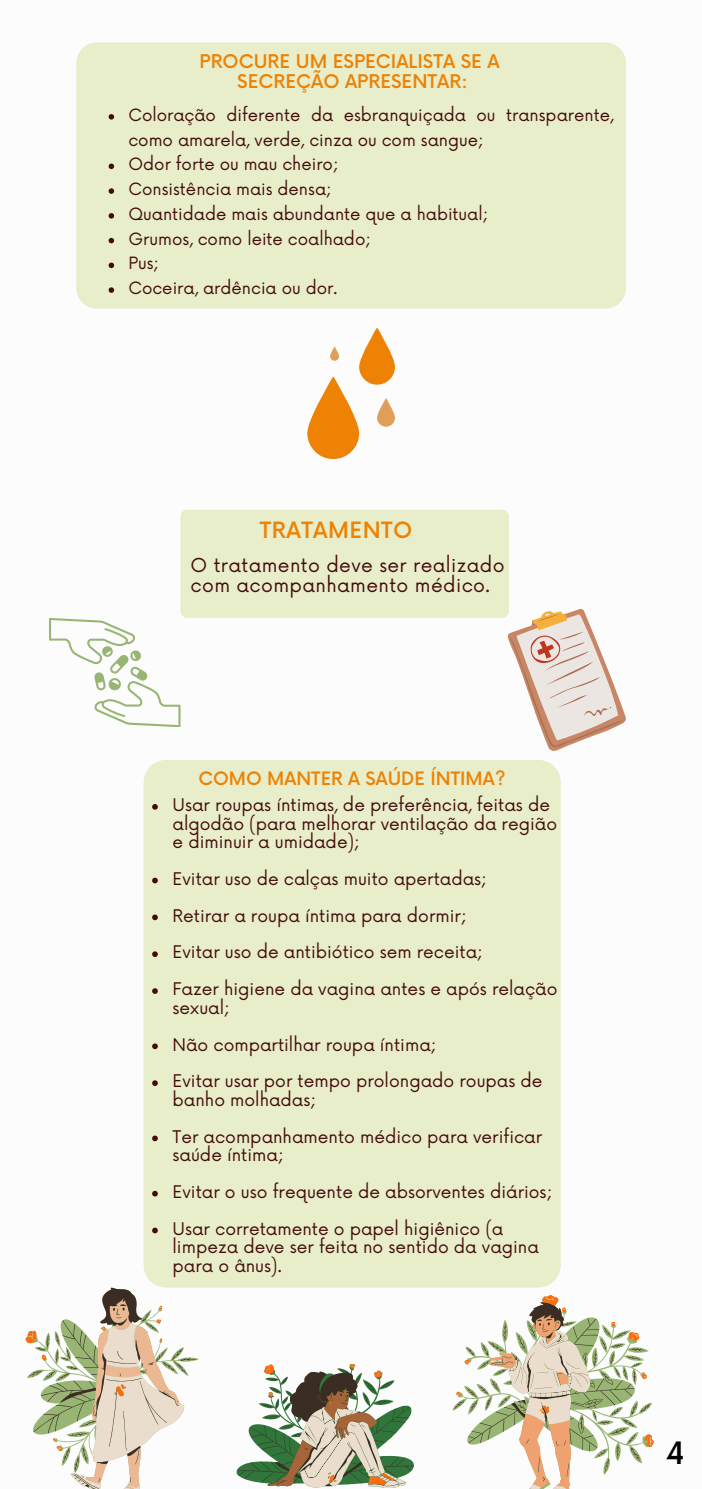
<style>
.page{position:relative;width:702px;height:1489px;background:#fff}
.page>*{position:absolute;margin:0;border:0;box-sizing:border-box;transform-origin:0 0}
.t1{font:500 30px "Now";color:#000}
.t2{font:500 22px "Now";letter-spacing:.02em;color:#ed8204}
.t3{font:18.75px/20.2px "Now";letter-spacing:.02em;color:#440a0a}
.t4{font:500 18.5px/20px "Now";color:#ed8204;text-align:center}
.t5{font:500 18px "Now";color:#ed8204}
.t6{font:17px/18.5px "Now";color:#440a0a}
.t7{font:16.5px/24.8px "Now";color:#440a0a}
</style>
<div class="page">
<div style="left:143px;top:760px;width:417px;height:527px;background:#e7eec9;border-radius:22px"></div>
<svg style="left:152px;top:804px;width:6px;height:6px"></svg>
<svg style="left:152px;top:878px;width:6px;height:5px"></svg>
<svg style="left:152px;top:914px;width:6px;height:6px"></svg>
<svg style="left:152px;top:951px;width:6px;height:6px"></svg>
<svg style="left:152px;top:988px;width:6px;height:6px"></svg>
<svg style="left:152px;top:1043px;width:6px;height:6px"></svg>
<svg style="left:152px;top:1080px;width:6px;height:6px"></svg>
<svg style="left:152px;top:1135px;width:6px;height:6px"></svg>
<svg style="left:152px;top:1191px;width:6px;height:5px"></svg>
<svg style="left:152px;top:1227px;width:6px;height:6px"></svg>
<div style="left:76px;top:42px;width:549px;height:267px;background:#e7eec9;border-radius:21px"></div>
<div style="left:180px;top:510px;width:328px;height:108px;background:#e7eec9;border-radius:7px"></div>
<svg style="left:307px;top:376px;width:52px;height:83px;fill:#ed8204"></svg>
<svg style="left:359px;top:327px;width:36px;height:58px;fill:#ed8204"></svg>
<svg style="left:377px;top:398px;width:18px;height:29px"></svg>
<svg style="left:330px;top:346px;width:9px;height:15px"></svg>
<svg style="left:49px;top:618px;width:131px;height:109px"></svg>
<svg style="left:507px;top:608px;width:118px;height:143px"></svg>
<svg style="left:452px;top:1295px;width:201px;height:194px"></svg>
<svg style="left:236px;top:1364px;width:178px;height:123px"></svg>
<svg style="left:25px;top:1287px;width:173px;height:202px"></svg>
<svg style="left:109px;top:114px;width:5px;height:6px"></svg>
<svg style="left:109px;top:164px;width:5px;height:5px"></svg>
<svg style="left:109px;top:188px;width:5px;height:6px"></svg>
<svg style="left:109px;top:213px;width:5px;height:6px"></svg>
<svg style="left:109px;top:238px;width:5px;height:5px"></svg>
<svg style="left:109px;top:263px;width:5px;height:5px"></svg>
<svg style="left:109px;top:287px;width:5px;height:6px"></svg>
<p class="t4" style="left:199px;top:53px;width:301px">PROCURE UM ESPECIALISTA SE A<br>SECREÇÃO APRESENTAR:</p>
<h2 class="t7" style="left:128px;top:103px;width:486px">Coloração diferente da esbranquiçada ou transparente, como amarela, verde, cinza ou com sangue;</h2>
<p class="t7" style="left:128px;top:153px;width:211px">Odor forte ou mau cheiro;</p>
<p class="t7" style="left:128px;top:178px;width:205px">Consistência mais densa;</p>
<p class="t7" style="left:128px;top:202px;width:361px">Quantidade mais abundante que a habitual;</p>
<p class="t7" style="left:128px;top:227px;width:244px">Grumos, como leite coalhado;</p>
<p class="t7" style="left:128px;top:252px;width:32px">Pus;</p>
<p class="t7" style="left:128px;top:277px;width:210px">Coceira, ardência ou dor.</p>
<h3 class="t2" style="left:260px;top:518px;width:154px">TRATAMENTO</h3>
<p class="t3" style="left:190px;top:556px;width:315px">O tratamento deve ser realizado com acompanhamento médico.</p>
<h2 class="t5" style="left:198px;top:769px;width:309px">COMO MANTER A SAÚDE ÍNTIMA?</h2>
<p class="t6" style="left:172px;top:796px;width:386px">Usar roupas íntimas, de preferência, feitas de algodão (para melhorar ventilação da região e diminuir a umidade);</p>
<p class="t6" style="left:172px;top:870px;width:316px">Evitar uso de calças muito apertadas;</p>
<p class="t6" style="left:172px;top:907px;width:295px">Retirar a roupa íntima para dormir;</p>
<p class="t6" style="left:172px;top:944px;width:311px">Evitar uso de antibiótico sem receita;</p>
<p class="t6" style="left:172px;top:981px;width:386px">Fazer higiene da vagina antes e após relação sexual;</p>
<p class="t6" style="left:172px;top:1036px;width:265px">Não compartilhar roupa íntima;</p>
<p class="t6" style="left:172px;top:1073px;width:371px">Evitar usar por tempo prolongado roupas de banho molhadas;</p>
<p class="t6" style="left:172px;top:1128px;width:371px">Ter acompanhamento médico para verificar saúde íntima;</p>
<p class="t6" style="left:172px;top:1183px;width:381px">Evitar o uso frequente de absorventes diários;</p>
<h1 class="t6" style="left:172px;top:1220px;width:368px">Usar corretamente o papel higiênico (a limpeza deve ser feita no sentido da vagina para o ânus).</h1>
<p class="t1" style="left:665px;top:1437px;width:20px">4</p>
</div>
